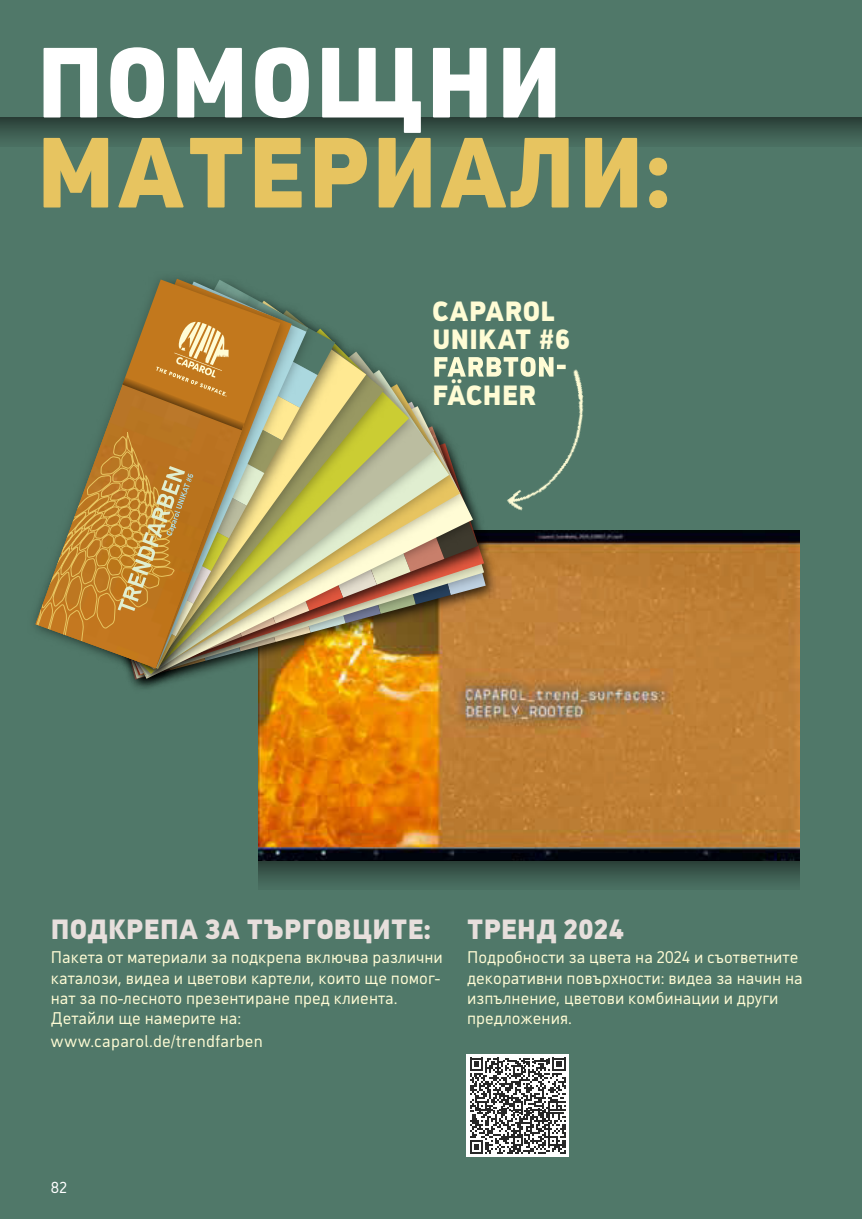
<style>
.page{position:relative;width:862px;height:1219px;background:#507869}
.page>*{position:absolute;margin:0;border:0;box-sizing:border-box;transform-origin:0 0}
.t1{font:900 100px "CAP Elephant";letter-spacing:.03em;color:#e7c460}
.t2{font:900 100px "CAP Elephant";letter-spacing:.035em;color:#fff}
.t3{font:900 28px "CAP Elephant";letter-spacing:.015em;color:#e7dfdc}
.t4{font:900 28px/28px "CAP Elephant";letter-spacing:.015em;color:#fffcd5}
.t5{font:17px/20.4px "CAP Elephant";color:#fffcd5}
.t6{font:17px "CAP Elephant";letter-spacing:.02em;color:#fffcd5}
.t7{font:16px "CAP Elephant";color:#fff}
</style>
<div class="page">
<svg style="left:0;top:118px;width:862px;height:26px"></svg>
<img style="left:258px;top:530px;width:541px;height:330px">
<svg style="left:258px;top:860px;width:541px;height:26px"></svg>
<div style="left:466px;top:1054px;width:103px;height:103px;background:#fff"></div>
<svg style="left:470px;top:1057px;width:95px;height:97px"></svg>
<img style="left:566px;top:369px;width:18px;height:97px">
<img style="left:258px;top:679px;width:241px;height:15px">
<img style="left:35px;top:279px;width:531px;height:400px">
<h1 class="t2" style="left:37px;top:25px;width:526px">ПОМОЩНИ</h1>
<h1 class="t1" style="left:37px;top:115px;width:634px">МАТЕРИАЛИ:</h1>
<h2 class="t4" style="left:432px;top:296px;width:139px">CAPAROL<br>UNIKAT #6</h2>
<h2 class="t4" style="left:432px;top:380px;width:105px">FÄCHER</h2>
<h2 class="t3" style="left:51px;top:913px;width:381px">ПОДКРЕПА ЗА ТЪРГОВЦИТЕ:</h2>
<p class="t5" style="left:51px;top:948px;width:394px">Пакета от материали за подкрепа включва различни каталози, видеа и цветови картели, които ще помог&shy;нат за по-лесното презентиране пред клиента.<br>Детайли ще намерите на:</p>
<p class="t6" style="left:51px;top:1034px;width:213px">www.caparol.de/trendfarben</p>
<h2 class="t3" style="left:467px;top:913px;width:159px">ТРЕНД 2024</h2>
<p class="t5" style="left:467px;top:948px;width:337px">Подробности за цвета на 2024 и съответните декоративни повърхности: видеа за начин на изпълнение, цветови комбинации и други предложения.</p>
<p class="t7" style="left:51px;top:1181px;width:18px">82</p>
</div>
